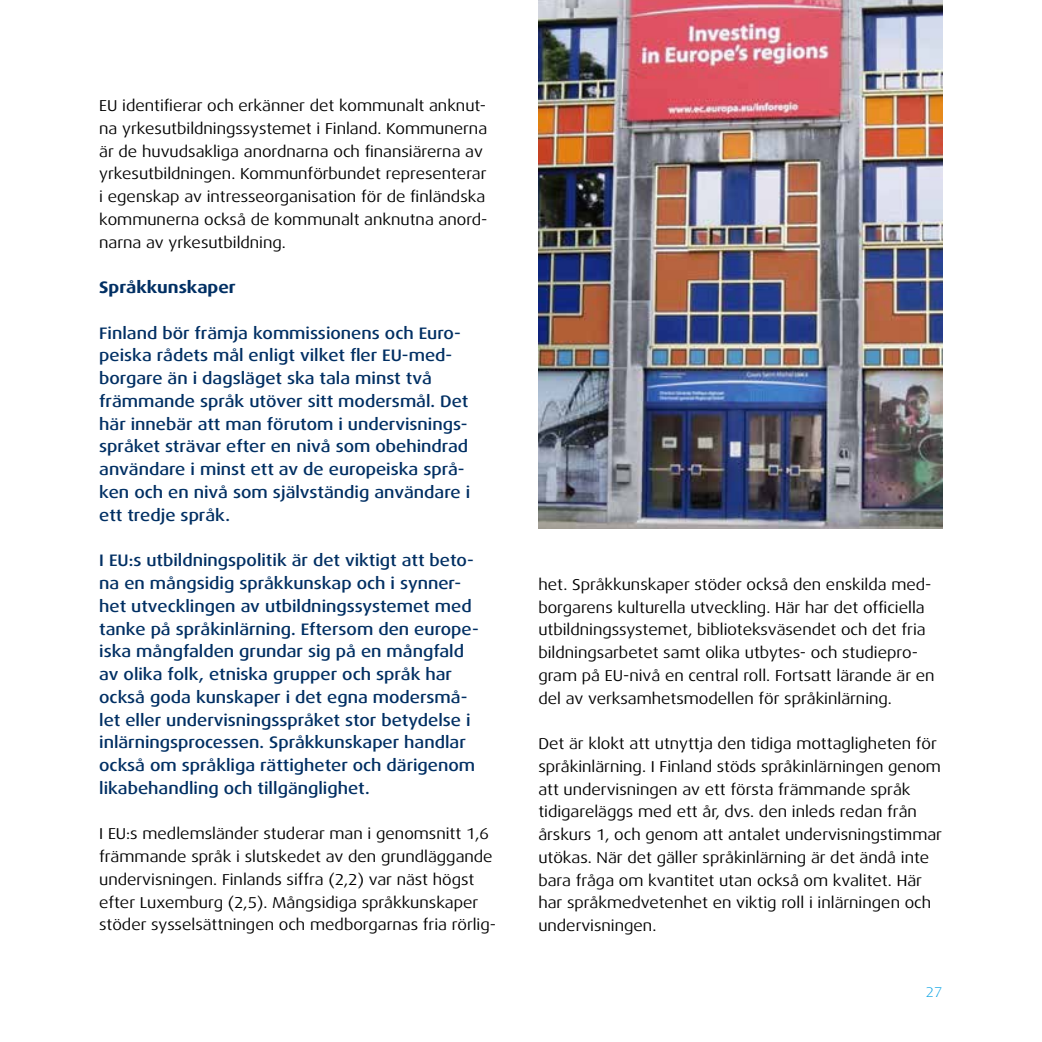
<style>
.page{position:relative;width:1042px;height:1042px;background:#fff}
.page>*{position:absolute;margin:0;border:0;box-sizing:border-box;transform-origin:0 0}
.Laatikkoon{font:500 16.62px/22.8px "Dax Wide";color:#002f63}
.väliotsikko_2{font:700 16.62px "Dax Wide";color:#002f63}
.leipäteksti_ei_sis{font:15.75px/22.8px "Dax Wide";color:#000}
.t1{font:300 14px "Dax Wide";color:#009fe3}
</style>
<div class="page">
<img style="left:538px;top:0;width:405px;height:529px">
<p class="leipäteksti_ei_sis" style="left:99px;top:94px;width:390px">EU identifierar och erkänner det kommunalt anknut&shy;na yrkesutbildningssystemet i Finland. Kommunerna är de huvudsakliga anordnarna och finansiärerna av yrkesutbildningen. Kommunförbundet representerar i egenskap av intresseorganisation för de finländska kommunerna också de kommunalt anknutna anord&shy;narna av yrkesutbildning.</p>
<p class="väliotsikko_2" style="left:99px;top:278px;width:138px">Språkkunskaper</p>
<p class="Laatikkoon" style="left:99px;top:322px;width:372px">Finland bör främja kommissionens och Euro&shy;peiska rådets mål enligt vilket fler EU-med&shy;borgare än i dagsläget ska tala minst två främmande språk utöver sitt modersmål. Det här innebär att man förutom i undervisnings&shy;språket strävar efter en nivå som obehindrad användare i minst ett av de europeiska språ&shy;ken och en nivå som självständig användare i ett tredje språk.</p>
<p class="Laatikkoon" style="left:99px;top:549px;width:381px">I EU:s utbildningspolitik är det viktigt att beto&shy;na en mångsidig språkkunskap och i synner&shy;het utvecklingen av utbildningssystemet med tanke på språkinlärning. Eftersom den europe&shy;iska mångfalden grundar sig på en mångfald av olika folk, etniska grupper och språk har också goda kunskaper i det egna modersmå&shy;let eller undervisningsspråket stor betydelse i inlärningsprocessen. Språkkunskaper handlar också om språkliga rättigheter och därigenom likabehandling och tillgänglighet.</p>
<p class="leipäteksti_ei_sis" style="left:99px;top:822px;width:398px">I EU:s medlemsländer studerar man i genomsnitt 1,6 främmande språk i slutskedet av den grundläggande undervisningen. Finlands siffra (2,2) var näst högst efter Luxemburg (2,5). Mångsidiga språkkunskaper stöder sysselsättningen och medborgarnas fria rörlig-</p>
<p class="leipäteksti_ei_sis" style="left:538px;top:573px;width:398px">het. Språkkunskaper stöder också den enskilda med&shy;borgarens kulturella utveckling. Här har det officiella utbildningssystemet, biblioteksväsendet och det fria bildningsarbetet samt olika utbytes- och studiepro&shy;gram på EU-nivå en central roll. Fortsatt lärande är en del av verksamhetsmodellen för språkinlärning.</p>
<p class="leipäteksti_ei_sis" style="left:538px;top:732px;width:405px">Det är klokt att utnyttja den tidiga mottagligheten för språkinlärning. I Finland stöds språkinlärningen genom att undervisningen av ett första främmande språk tidigareläggs med ett år, dvs. den inleds redan från årskurs 1, och genom att antalet undervisningstimmar utökas. När det gäller språkinlärning är det ändå inte bara fråga om kvantitet utan också om kvalitet. Här har språkmedvetenhet en viktig roll i inlärningen och undervisningen.</p>
<p class="t1" style="left:926px;top:984px;width:18px">27</p>
</div>
